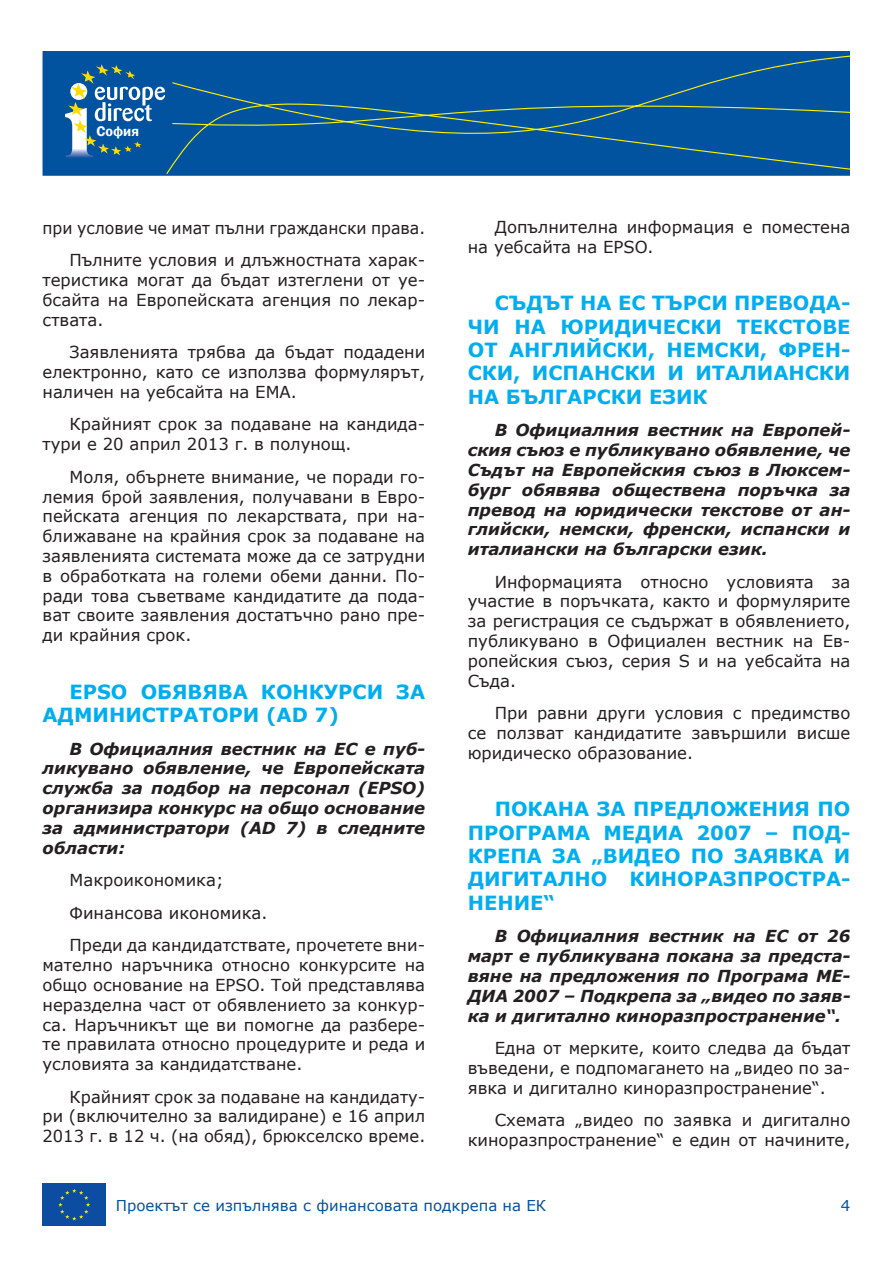
<style>
.page{position:relative;width:893px;height:1263px;background:#fff}
.page>*{position:absolute;margin:0;border:0;box-sizing:border-box;transform-origin:0 0}
.t1{font:700 19.5px/23.4px "Verdana";color:#00aeef}
.t2{font:16.5px/19.8px "Verdana";color:#231f20;text-align:justify}
.t3{font:italic 700 16.5px/19.8px "Verdana";color:#231f20;text-align:justify}
.t4{font:16.5px/32.5px "Verdana";color:#231f20;text-align:right;scale:.96 1}
.t5{font:15px "Verdana";color:#0153a0}
.t6{font:600 14.25px "Franklin Gothic";color:#fff}
</style>
<div class="page">
<div style="left:43px;top:51px;width:807px;height:125px;background:#0153a0"></div>
<svg style="left:128px;top:55px;width:722px;height:121px"></svg>
<div style="left:57px;top:57px;width:115px;height:110px;background:#0153a0;border-radius:10px"></div>
<svg style="left:65px;top:64px;width:100px;height:94px"></svg>
<div style="left:43px;top:1183px;width:63px;height:43px;background:#0d4da1"></div>
<svg style="left:58px;top:1189px;width:32px;height:31px"></svg>
<p class="t6" style="left:96px;top:123px;width:44px">София</p>
<p class="t4" style="left:43px;top:211px;width:400px">при условие че имат пълни граждански права.<br>Пълните условия и длъжностната харак-</p>
<p class="t2" style="left:43px;top:270px;width:384px">теристика могат да бъдат изтеглени от уе&shy;бсайта на Европейската агенция по лекар&shy;ствата.</p>
<p class="t2" style="left:43px;top:342px;width:384px;text-indent:27px">Заявленията трябва да бъдат подадени електронно, като се използва формулярът, наличен на уебсайта на EMA.</p>
<p class="t2" style="left:43px;top:414px;width:384px;text-indent:27px">Крайният срок за подаване на кандида&shy;тури е 20 април 2013 г. в полунощ.</p>
<p class="t2" style="left:43px;top:467px;width:384px;text-indent:27px">Моля, обърнете внимание, че поради го&shy;лемия брой заявления, получавани в Евро&shy;пейската агенция по лекарствата, при на&shy;ближаване на крайния срок за подаване на заявленията системата може да се затрудни в обработката на големи обеми данни. По&shy;ради това съветваме кандидатите да пода&shy;ват своите заявления достатъчно рано пре&shy;ди крайния срок.</p>
<p class="t1" style="left:70px;top:679px;width:164px">EPSO обявява</p>
<p class="t1" style="left:261px;top:679px;width:17px">конк</p>
<p class="t1" style="left:324px;top:679px;width:101px">урси за</p>
<p class="t1" style="left:43px;top:703px;width:67px">админи</p>
<p class="t1" style="left:142px;top:703px;width:30px">стратори</p>
<p class="t1" style="left:266px;top:703px;width:75px">(AD 7)</p>
<p class="t3" style="left:43px;top:738px;width:384px;text-indent:27px">В Официалния вестник на ЕС е пуб&shy;ликувано обявление, че Европейската служба за подбор на персонал (EPSO) организира конкурс на общо основание за администратори (AD 7) в следните области:</p>
<p class="t2" style="left:70px;top:864px;width:357px;line-height:32.5px;text-align:left">Макроикономика;<br>Финансова икономика.<br>Преди да кандидатствате, прочетете вни-</p>
<p class="t2" style="left:43px;top:955px;width:384px">мателно наръчника относно конкурсите на общо основание на EPSO. Той представлява неразделна част от обявлението за конкур&shy;са. Наръчникът ще ви помогне да разбере&shy;те правилата относно процедурите и реда и условията за кандидатстване.</p>
<p class="t2" style="left:43px;top:1086px;width:384px;text-indent:27px">Крайният срок за подаване на кандидату&shy;ри (включително за валидиране) е 16 април 2013 г. в 12 ч. (на обяд), брюкселско време.</p>
<p class="t2" style="left:468px;top:217px;width:384px;text-indent:27px">Допълнителна информация е поместена на уебсайта на EPSO.</p>
<p class="t1" style="left:495px;top:291px;width:256px">Съдът на ЕС търси превода</p>
<p class="t1" style="left:841px;top:291px;width:11px">-</p>
<p class="t1" style="left:468px;top:314px;width:63px">чи на</p>
<p class="t1" style="left:561px;top:314px;width:40px">юриди</p>
<p class="t1" style="left:648px;top:314px;width:58px">чески</p>
<p class="t1" style="left:737px;top:314px;width:15px">тек</p>
<p class="t1" style="left:778px;top:314px;width:30px">стове</p>
<p class="t1" style="left:468px;top:338px;width:16px">от</p>
<p class="t1" style="left:509px;top:338px;width:303px">ан гли йски, немски, френ</p>
<p class="t1" style="left:841px;top:338px;width:11px">-</p>
<p class="t1" style="left:468px;top:361px;width:111px">ски, испан</p>
<p class="t1" style="left:610px;top:361px;width:30px">ски</p>
<p class="t1" style="left:667px;top:361px;width:44px">и ита</p>
<p class="t1" style="left:740px;top:361px;width:33px">лиан</p>
<p class="t1" style="left:805px;top:361px;width:30px">ски</p>
<p class="t1" style="left:468px;top:384px;width:225px">на български език</p>
<p class="t3" style="left:468px;top:420px;width:384px;text-indent:27px">В Официалния вестник на Европей&shy;ския съюз е публикувано обявление, че Съдът на Европейския съюз в Люксем&shy;бург обявява обществена поръчка за превод на юридически текстове от ан&shy;глийски, немски, френски, испански и италиански на български език.</p>
<p class="t2" style="left:468px;top:572px;width:384px;text-indent:27px">Информацията относно условията за участие в поръчката, както и формулярите за регистрация се съдържат в обявлението, публикувано в Официален вестник на Ев&shy;ропейския съюз, серия S и на уебсайта на Съда.</p>
<p class="t2" style="left:468px;top:703px;width:384px;text-indent:27px">При равни други условия с предимство се ползват кандидатите завършили висше юридическо образование.</p>
<p class="t1" style="left:495px;top:797px;width:33px">Покана</p>
<p class="t1" style="left:597px;top:797px;width:52px">за пред</p>
<p class="t1" style="left:694px;top:797px;width:70px">ложени</p>
<p class="t1" style="left:468px;top:797px;width:384px;text-indent:327px">я по<br>Програма М ЕДИА 2007 – Под&shy;крепа</p>
<p class="t1" style="left:552px;top:844px;width:67px">за „видео</p>
<p class="t1" style="left:691px;top:844px;width:17px">по</p>
<p class="t1" style="left:734px;top:844px;width:60px">заявка</p>
<p class="t1" style="left:834px;top:844px;width:14px">и</p>
<p class="t1" style="left:468px;top:867px;width:61px">ди гита</p>
<p class="t1" style="left:558px;top:867px;width:33px">лно</p>
<p class="t1" style="left:629px;top:867px;width:17px">кинора</p>
<p class="t1" style="left:723px;top:867px;width:30px">зпро</p>
<p class="t1" style="left:784px;top:867px;width:30px">стра</p>
<p class="t1" style="left:841px;top:867px;width:11px">-</p>
<p class="t1" style="left:468px;top:891px;width:16px">нение</p>
<p class="t1" style="left:544px;top:891px;width:13px">“</p>
<p class="t3" style="left:468px;top:926px;width:384px;text-indent:27px">В Официалния вестник на ЕС от 26 март е публикувана покана за предста&shy;вяне на предложения по Програма МЕ-ДИА 2007 – Подкрепа за „видео по заяв&shy;ка и дигитално киноразпространение“.</p>
<p class="t2" style="left:468px;top:1038px;width:384px;text-indent:27px">Една от мерките, които следва да бъдат въведени, е подпомагането на „видео по за&shy;явка и дигитално киноразпространение“.</p>
<p class="t2" style="left:468px;top:1110px;width:384px;text-align:right">Схемата „видео по заявка и дигитално киноразпространение“ е един от начините,</p>
<p class="t5" style="left:116px;top:1195px;width:432px">Проектът се изпълнява с финансовата подкрепа на ЕК</p>
<p class="t5" style="left:841px;top:1195px;width:11px">4</p>
</div>
